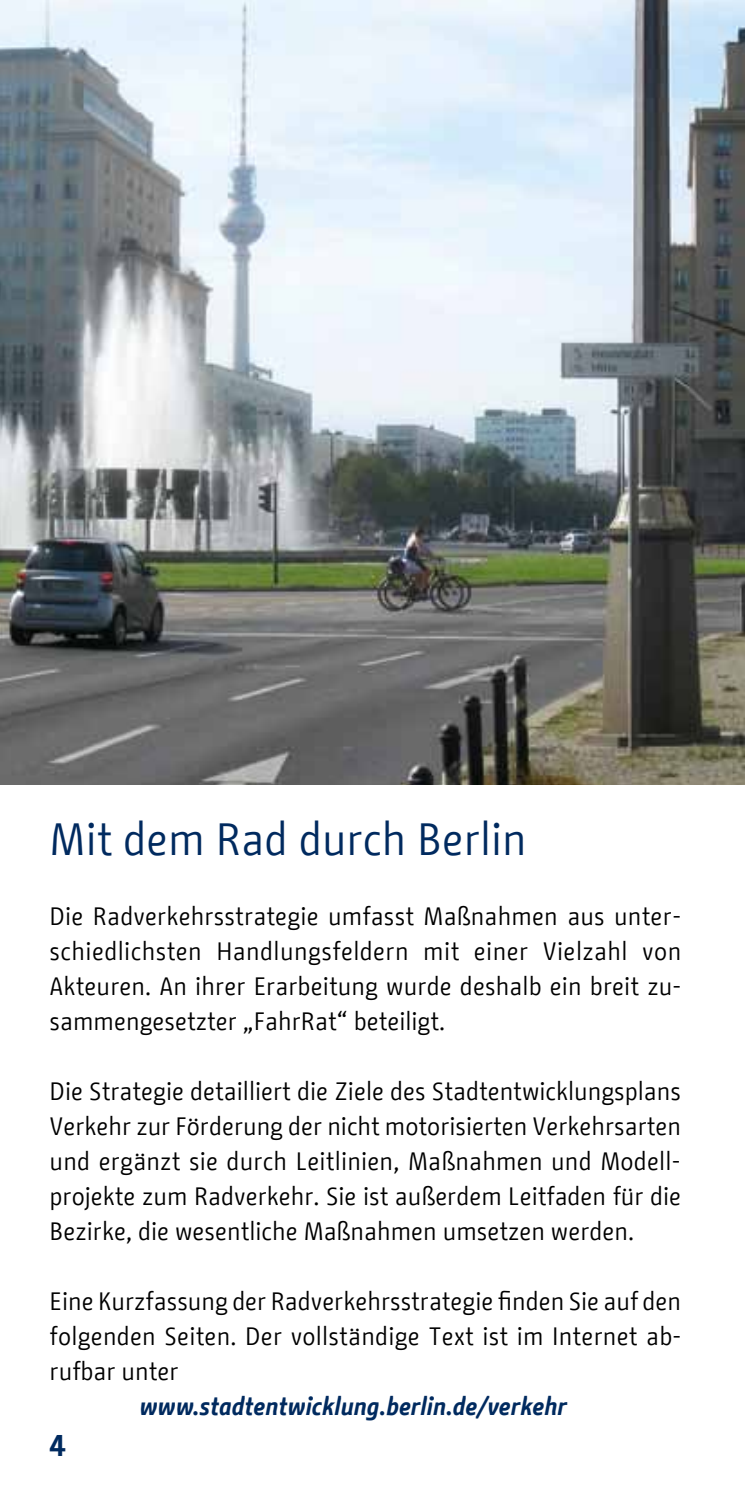
<style>
.page{position:relative;width:745px;height:1489px;background:#fff}
.page>*{position:absolute;margin:0;border:0;box-sizing:border-box;transform-origin:0 0}
._02_01_Innen_Titel{font:45px "BMF Change";color:#002a5f}
.t1{font:700 30px "BMF Change Letter";color:#002a5f}
._02_03_Innen_Fließte{font:25px/35px "BMF Change";color:#000;text-align:justify}
._02_03_Innen_Fließte-2{font:italic 700 25px "BMF Change";color:#002a5f}
</style>
<div class="page">
<img style="left:0;top:0;width:744px;height:785px">
<p class="_02_01_Innen_Titel" style="left:50px;top:807px;width:478px">Mit dem Rad durch Berlin</p>
<p class="_02_03_Innen_Fließte" style="left:50px;top:898px;width:632px">Die Radverkehrsstrategie umfasst Maßnahmen aus unter&shy;schiedlichsten Handlungsfeldern mit einer Vielzahl von Akteuren. An ihrer Erarbeitung wurde deshalb ein breit zu&shy;sammengesetzter „FahrRat“ beteiligt.</p>
<p class="_02_03_Innen_Fließte" style="left:50px;top:1073px;width:632px">Die Strategie detailliert die Ziele des Stadtentwicklungsplans Verkehr zur Förderung der nicht motorisierten Verkehrsarten und ergänzt sie durch Leitlinien, Maßnahmen und Modell&shy;projekte zum Radverkehr. Sie ist außerdem Leitfaden für die Bezirke, die wesentliche Maßnahmen umsetzen werden.</p>
<p class="_02_03_Innen_Fließte" style="left:50px;top:1283px;width:632px">Eine Kurzfassung der Radverkehrsstrategie finden Sie auf den folgenden Seiten. Der vollständige Text ist im Internet ab&shy;rufbar unter</p>
<p class="_02_03_Innen_Fließte-2" style="left:140px;top:1388px;width:428px">www.stadtentwicklung.berlin.de/verkehr</p>
<p class="t1" style="left:50px;top:1424px;width:18px">4</p>
</div>
